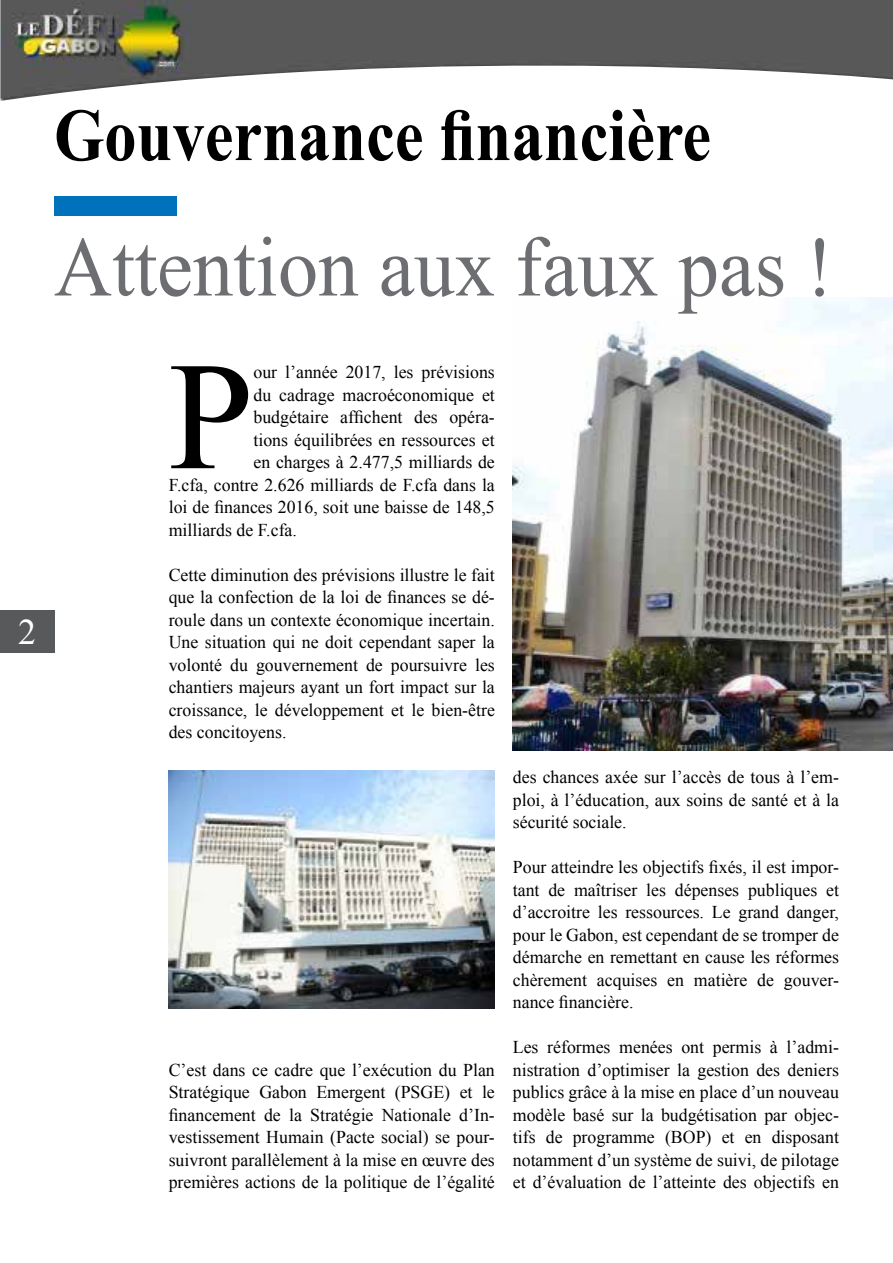
<style>
.page{position:relative;width:893px;height:1263px;background:#fff}
.page>*{position:absolute;margin:0;border:0;box-sizing:border-box;transform-origin:0 0}
.t1{font:153.9px "Times New Roman";color:#000}
.t2{font:84.9px "Times New Roman";color:#6d6e71;scale:.95 1}
.t3{font:700 74.25px "Times New Roman";color:#000;scale:.87 1}
.t4{font:36px "Times New Roman";color:#fff}
.t5{font:18px/22.5px "Times New Roman";color:#000;text-align:justify}
</style>
<div class="page">
<div style="left:0;top:610px;width:54px;height:43px;background:#58595b"></div>
<img style="left:0;top:0;width:893px;height:101px">
<img style="left:513px;top:298px;width:380px;height:453px">
<img style="left:169px;top:771px;width:326px;height:237px">
<div style="left:54px;top:196px;width:123px;height:20px;background:#0072bc"></div>
<h3 class="t3" style="left:54px;top:82px;width:757px">Gouvernance financière</h3>
<h2 class="t2" style="left:54px;top:207px;width:821px">Attention aux faux pas !</h2>
<h3 class="t4" style="left:18px;top:606px;width:19px">2</h3>
<h1 class="t1" style="left:169px;top:308px;width:86px">P</h1>
<p class="t5" style="left:253px;top:360px;width:243px">our l’année 2017, les prévisions</p>
<p class="t5" style="left:253px;top:383px;width:243px">du cadrage macroéconomique et</p>
<p class="t5" style="left:253px;top:405px;width:243px">budgétaire affichent des opéra-</p>
<p class="t5" style="left:253px;top:428px;width:243px">tions équilibrées en ressources et</p>
<p class="t5" style="left:253px;top:450px;width:243px">en charges à 2.477,5 milliards de</p>
<p class="t5" style="left:169px;top:473px;width:328px">F.cfa, contre 2.626 milliards de F.cfa dans la</p>
<p class="t5" style="left:169px;top:495px;width:328px">loi de finances 2016, soit une baisse de 148,5</p>
<p class="t5" style="left:169px;top:518px;width:130px">milliards de F.cfa.</p>
<p class="t5" style="left:169px;top:563px;width:328px">Cette diminution des prévisions illustre le fait que la confection de la loi de finances se dé&shy;roule dans un contexte économique incertain.<br>Une situation qui ne doit cependant saper la volonté du gouvernement de poursuivre les chantiers majeurs ayant un fort impact sur la croissance, le développement et le bien-être des concitoyens.</p>
<p class="t5" style="left:169px;top:1058px;width:328px">C’est dans ce cadre que l’exécution du Plan Stratégique Gabon Emergent (PSGE) et le financement de la Stratégie Nationale d’In&shy;vestissement Humain (Pacte social) se pour&shy;suivront parallèlement à la mise en œuvre des premières actions de la politique de l’égalité</p>
<p class="t5" style="left:513px;top:765px;width:328px">des chances axée sur l’accès de tous à l’em&shy;ploi, à l’éducation, aux soins de santé et à la sécurité sociale.</p>
<p class="t5" style="left:513px;top:855px;width:328px">Pour atteindre les objectifs fixés, il est impor&shy;tant de maîtriser les dépenses publiques et d’accroitre les ressources. Le grand danger, pour le Gabon, est cependant de se tromper de démarche en remettant en cause les réformes chèrement acquises en matière de gouver&shy;nance financière.</p>
<p class="t5" style="left:513px;top:1035px;width:328px">Les réformes menées ont permis à l’admi&shy;nistration d’optimiser la gestion des deniers publics grâce à la mise en place d’un nouveau modèle basé sur la budgétisation par objec&shy;tifs de programme (BOP) et en disposant notamment d’un système de suivi, de pilotage et d’évaluation de l’atteinte des objectifs en</p>
</div>
